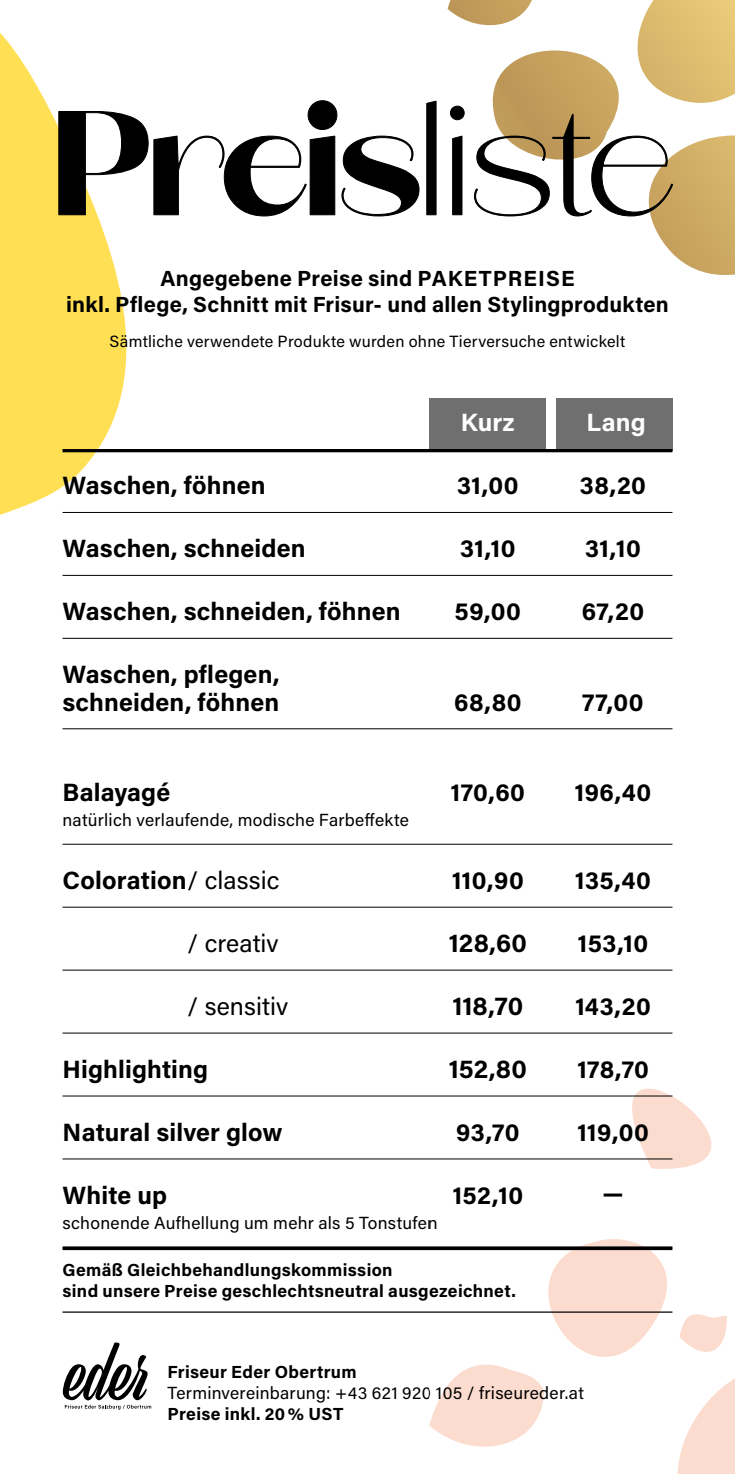
<style>
.page{position:relative;width:735px;height:1474px;background:#fff}
.page>*{position:absolute;margin:0;border:0;box-sizing:border-box;transform-origin:0 0}
.t1{font:700 147.53px "Lust Sans";letter-spacing:-.055em;color:#000}
.t2{font:700 25.03px/27.5px "Acumin Pro";letter-spacing:.005em;color:#000}
.t3{font:25.03px "Acumin Pro";letter-spacing:.005em;color:#000}
.t4{font:700 25.03px "Acumin Pro";letter-spacing:.005em;color:#fff}
.t5{font:700 21.88px/26.2px "Acumin Pro";letter-spacing:.01em;color:#000;text-align:center}
.t6{font:17.5px "Acumin Pro";letter-spacing:.015em;color:#000}
.t7{font:700 17.5px/21px "Acumin Pro";letter-spacing:.02em;color:#000}
.t8{font:16.28px "Acumin Pro";letter-spacing:.02em;color:#000}
.s1{font-weight:300}
.s2{font-weight:400}
</style>
<div class="page">
<div style="left:556px;top:398px;width:116px;height:52px;background:#706f6f"></div>
<div style="left:429px;top:398px;width:116px;height:52px;background:#706f6f"></div>
<hr style="left:62px;top:449px;width:610px;height:3px;background:#000">
<hr style="left:62px;top:512px;width:610px;height:1px;background:#000">
<hr style="left:62px;top:575px;width:610px;height:1px;background:#000">
<hr style="left:62px;top:638px;width:610px;height:1px;background:#000">
<hr style="left:62px;top:728px;width:610px;height:1px;background:#000">
<hr style="left:62px;top:843px;width:610px;height:1px;background:#000">
<hr style="left:62px;top:906px;width:610px;height:1px;background:#000">
<hr style="left:62px;top:969px;width:610px;height:1px;background:#000">
<hr style="left:62px;top:1032px;width:610px;height:1px;background:#000">
<hr style="left:62px;top:1095px;width:610px;height:1px;background:#000">
<hr style="left:62px;top:1158px;width:610px;height:1px;background:#000">
<svg style="left:62px;top:1246px;width:367px;height:4px"></svg>
<svg style="left:0;top:32px;width:170px;height:483px;fill:#ffe054"></svg>
<svg style="left:63px;top:1342px;width:88px;height:67px"></svg>
<hr style="left:62px;top:1311px;width:610px;height:1px;background:#000">
<svg style="left:447px;top:0;width:288px;height:275px"></svg>
<svg style="left:429px;top:1032px;width:306px;height:442px"></svg>
<h1 class="t1" style="left:49px;top:79px;width:630px">Preis<span class="s1">liste</span></h1>
<p class="t5" style="left:66px;top:264px;width:604px">Angegebene Preise sind PAKETPREISE<br>inkl. Pflege, Schnitt mit Frisur- und allen Stylingprodukten</p>
<p class="t8" style="left:110px;top:330px;width:517px">Sämtliche verwendete Produkte wurden ohne Tierversuche entwickelt</p>
<p class="t4" style="left:460px;top:405px;width:55px">Kurz</p>
<p class="t4" style="left:586px;top:405px;width:61px">Lang</p>
<p class="t2" style="left:62px;top:470px;width:204px">Waschen, föhnen</p>
<p class="t2" style="left:457px;top:470px;width:63px">31,00</p>
<p class="t2" style="left:579px;top:470px;width:68px">38,20</p>
<p class="t2" style="left:62px;top:533px;width:244px">Waschen, schneiden</p>
<p class="t2" style="left:459px;top:533px;width:57px">31,10</p>
<p class="t2" style="left:584px;top:533px;width:57px">31,10</p>
<p class="t2" style="left:62px;top:596px;width:339px">Waschen, schneiden, föhnen</p>
<p class="t2" style="left:454px;top:596px;width:68px">59,00</p>
<p class="t2" style="left:581px;top:596px;width:64px">67,20</p>
<p class="t2" style="left:62px;top:659px;width:218px">Waschen, pflegen, schneiden, föhnen</p>
<p class="t2" style="left:454px;top:687px;width:69px">68,80</p>
<p class="t2" style="left:582px;top:687px;width:63px">77,00</p>
<p class="t2" style="left:62px;top:777px;width:109px">Balayagé</p>
<p class="t2" style="left:450px;top:777px;width:76px">170,60</p>
<p class="t2" style="left:574px;top:777px;width:78px">196,40</p>
<p class="t6" style="left:62px;top:807px;width:348px">natürlich verlaufende, modische Farbeffekte</p>
<p class="t2" style="left:62px;top:865px;width:218px">Coloration<span class="s2">/ classic</span></p>
<p class="t2" style="left:451px;top:865px;width:74px">110,90</p>
<p class="t2" style="left:574px;top:865px;width:78px">135,40</p>
<p class="t3" style="left:187px;top:925px;width:93px">/ creativ</p>
<p class="t2" style="left:448px;top:928px;width:80px">128,60</p>
<p class="t2" style="left:577px;top:928px;width:72px">153,10</p>
<p class="t3" style="left:187px;top:988px;width:102px">/ sensitiv</p>
<p class="t2" style="left:452px;top:991px;width:72px">118,70</p>
<p class="t2" style="left:574px;top:991px;width:77px">143,20</p>
<p class="t2" style="left:62px;top:1054px;width:147px">Highlighting</p>
<p class="t2" style="left:448px;top:1054px;width:80px">152,80</p>
<p class="t2" style="left:576px;top:1054px;width:73px">178,70</p>
<p class="t2" style="left:62px;top:1117px;width:221px">Natural silver glow</p>
<p class="t2" style="left:456px;top:1117px;width:65px">93,70</p>
<p class="t2" style="left:576px;top:1117px;width:73px">119,00</p>
<p class="t2" style="left:62px;top:1180px;width:106px">White up</p>
<p class="t2" style="left:452px;top:1180px;width:72px">152,10</p>
<p class="t2" style="left:602px;top:1180px;width:23px">—</p>
<p class="t6" style="left:62px;top:1210px;width:376px">schonende Aufhellung um mehr als 5 Tonstufen</p>
<p class="t7" style="left:62px;top:1258px;width:454px">Gemäß Gleichbehandlungskommission<br>sind unsere Preise geschlechtsneutral ausgezeichnet.</p>
<p class="t7" style="left:167px;top:1360px;width:190px">Friseur Eder Obertrum</p>
<p class="t6" style="left:167px;top:1380px;width:418px">Terminvereinbarung: +43 621 920 105 / friseureder.at</p>
<p class="t7" style="left:167px;top:1402px;width:177px">Preise inkl. 20 % UST</p>
</div>
